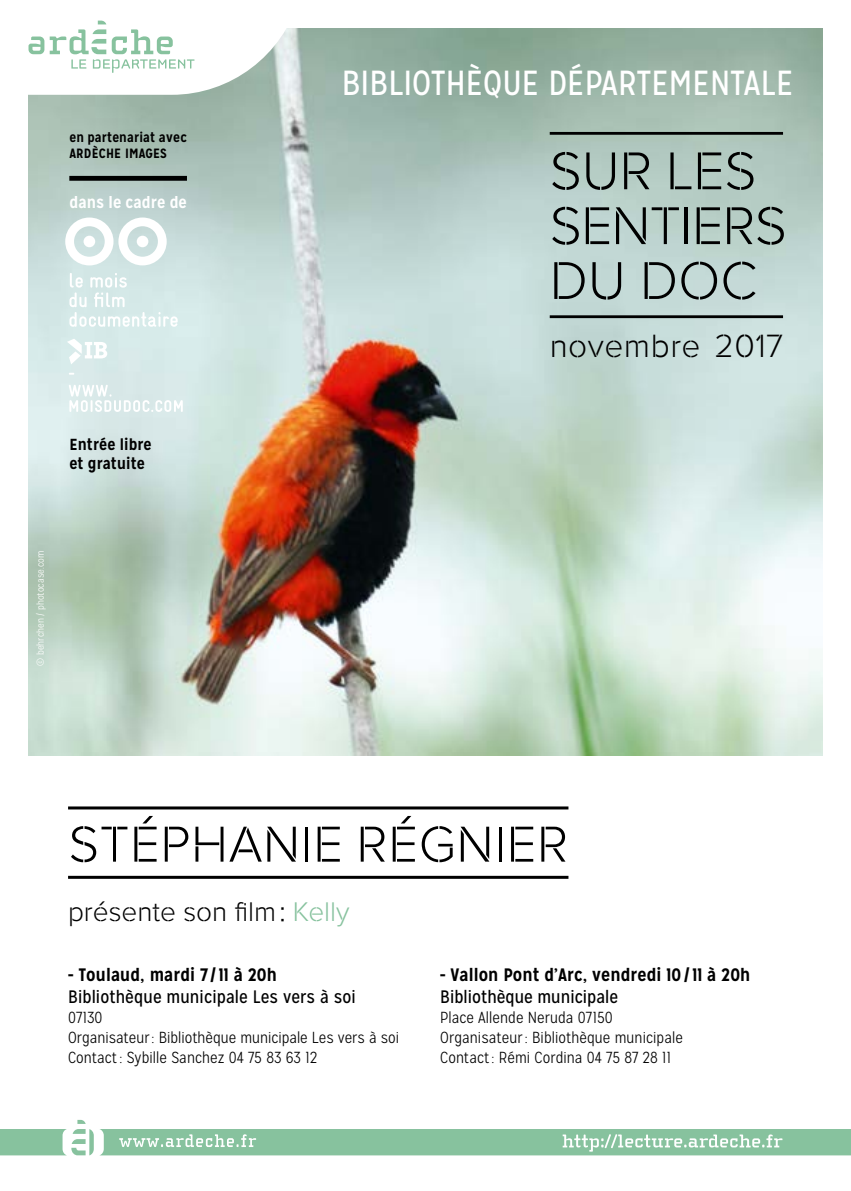
<style>
.page{position:relative;width:851px;height:1191px;background:#fff}
.page>*{position:absolute;margin:0;border:0;box-sizing:border-box;transform-origin:0 0}
.t1{font:55.2px/54.8px "Rafale RU";letter-spacing:-.005em;color:#000}
.t2{font:52.4px "Rafale RU";letter-spacing:.015em;color:#000}
.t3{font:34.8px "Mission Gothic";color:#fff}
.t4{font:33.4px "Rafale RU";letter-spacing:.015em;color:#000}
.t5{font:28px "Rafale RU";color:#000}
.t6{font:700 18px "Mission Gothic";letter-spacing:.005em;color:#000}
.t7{font:18px "Mission Gothic";letter-spacing:.005em;color:#000}
.t8{font:700 16.4px "Mission Gothic";color:#fff}
.t9{font:300 16px/20px "Mission Gothic";letter-spacing:.005em;color:#000}
.t10{font:700 16px/19.2px "Mission Gothic";letter-spacing:.005em;color:#000}
.t11{font:700 13.4px "Mission Gothic";letter-spacing:.01em;color:#000}
.t12{font:700 13.4px "Mission Gothic";letter-spacing:.01em;color:#000}
.t13{font:300 10px "Mission Gothic";color:#fff}
.s1{color:#87c29e}
</style>
<div class="page">
<img style="left:28px;top:28px;width:794px;height:727px">
<hr style="left:68px;top:806px;width:500px;height:3px;background:#000">
<hr style="left:68px;top:876px;width:500px;height:3px;background:#000">
<svg style="left:0;top:1119px;width:850px;height:36px"></svg>
<svg style="left:28px;top:20px;width:271px;height:75px"></svg>
<hr style="left:549px;top:315px;width:233px;height:3px;background:#000">
<hr style="left:549px;top:132px;width:233px;height:3px;background:#000">
<div style="left:69px;top:176px;width:118px;height:5px;background:#000"></div>
<svg style="left:67px;top:339px;width:40px;height:25px"></svg>
<svg style="left:65px;top:217px;width:102px;height:48px"></svg>
<div style="left:83px;top:236px;width:12px;height:11px;background:#fff;border-radius:50%"></div>
<div style="left:137px;top:236px;width:11px;height:11px;background:#fff;border-radius:50%"></div>
<svg style="left:69px;top:273px;width:109px;height:54px"></svg>
<svg style="left:69px;top:385px;width:114px;height:27px"></svg>
<p class="t11" style="left:69px;top:129px;width:119px">en partenariat avec</p>
<p class="t12" style="left:69px;top:145px;width:99px">ARDÈCHE IMAGES</p>
<p class="t8" style="left:69px;top:192px;width:119px">dans le cadre de</p>
<p class="t10" style="left:69px;top:434px;width:84px">Entrée libre et gratuite</p>
<p class="t13" style="left:35px;top:665px;width:116px;rotate:-90deg">© behrchen / photocase.com</p>
<h3 class="t3" style="left:342px;top:62px;width:453px">BIBLIOTHÈQUE DÉPARTEMENTALE</h3>
<h1 class="t1" style="left:549px;top:145px;width:238px">SUR LES<br>SENTIERS<br>DU DOC</h1>
<h3 class="t4" style="left:549px;top:327px;width:235px">novembre 2017</h3>
<h2 class="t2" style="left:69px;top:815px;width:501px">STÉPHANIE RÉGNIER</h2>
<h3 class="t5" style="left:68px;top:896px;width:283px">présente son film: <span class="s1">Kelly</span></h3>
<p class="t6" style="left:68px;top:963px;width:210px">- Toulaud, mardi 7 /11 à 20h</p>
<p class="t7" style="left:68px;top:985px;width:289px">Bibliothèque municipale Les vers à soi</p>
<p class="t9" style="left:68px;top:1007px;width:332px">07130<br>Organisateur: Bibliothèque municipale Les vers à soi<br>Contact: Sybille Sanchez 04 75 83 63 12</p>
<p class="t6" style="left:440px;top:963px;width:311px">- Vallon Pont d’Arc, vendredi 10/11 à 20h</p>
<p class="t7" style="left:440px;top:985px;width:179px">Bibliothèque municipale</p>
<p class="t9" style="left:440px;top:1007px;width:244px">Place Allende Neruda 07150<br>Organisateur: Bibliothèque municipale<br>Contact: Rémi Cordina 04 75 87 28 11</p>
</div>
